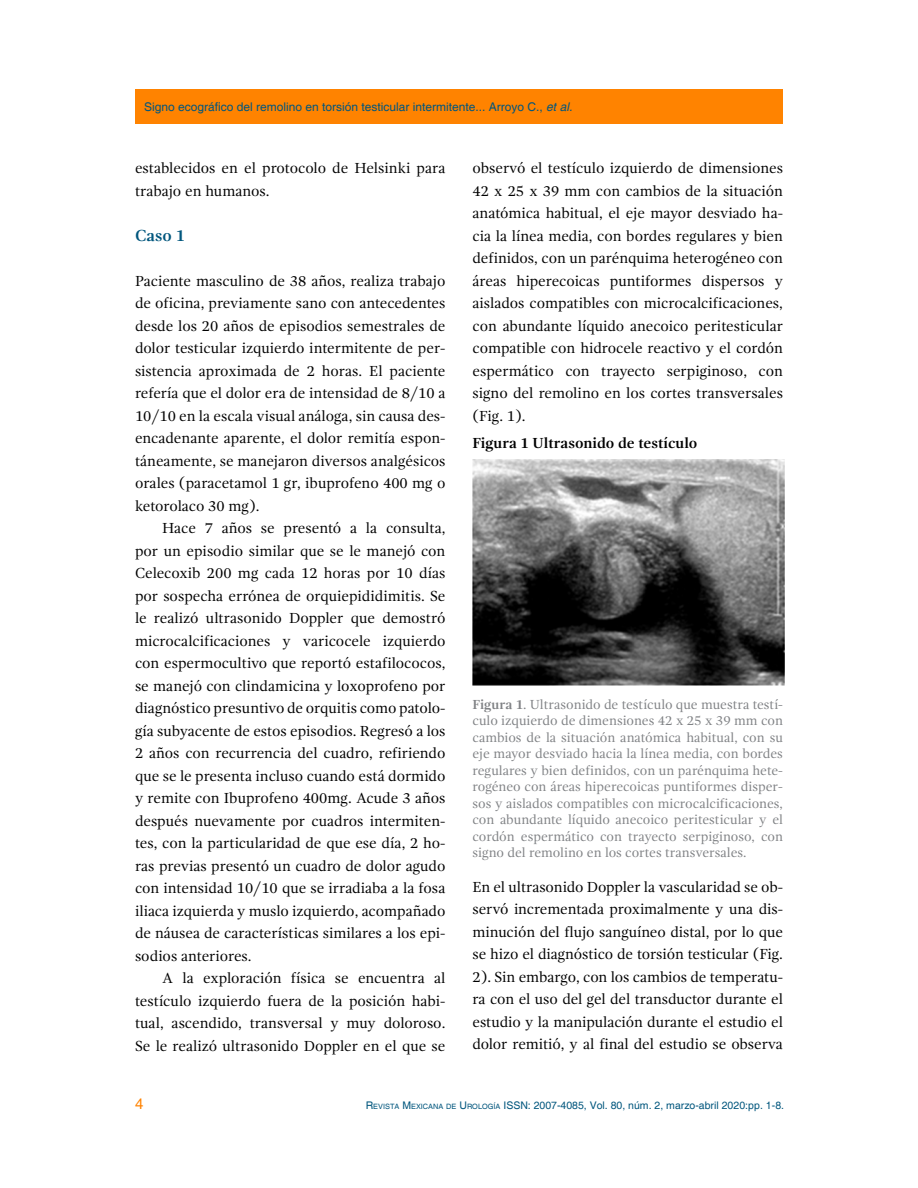
<style>
.page{position:relative;width:918px;height:1188px;background:#fff}
.page>*{position:absolute;margin:0;border:0;box-sizing:border-box;transform-origin:0 0}
.t1{font:700 16.5px "Gandhi Serif";color:#00567d}
.t2{font:15px/22.5px "Gandhi Serif";letter-spacing:-.005em;color:#000;text-align:justify}
.t3{font:700 15px "Gandhi Serif";color:#000}
.t4{font:15px "Helvetica";color:#ff8300}
.t5{font:13.5px/16.5px "Gandhi Serif";color:#808285;text-align:justify}
.t6{font:12px "Helvetica";color:#00567d}
.t7{font:10.5px "Helvetica";color:#00567d}
.s1{font-style:italic}
.s2{font-weight:700}
.s3{font-style:inherit}
.s4{font-size:7.35px}
</style>
<div class="page">
<div style="left:135px;top:89px;width:648px;height:34px;background:#ff8300"></div>
<img style="left:472px;top:460px;width:312px;height:226px">
<p class="t6" style="left:144px;top:99px;width:430px">Signo ecográfico del remolino en torsión testicular intermitente... Arroyo C., <span class="s1">et al.</span></p>
<p class="t2" style="left:135px;top:157px;width:312px">establecidos en el protocolo de Helsinki para trabajo en humanos.</p>
<p class="t1" style="left:135px;top:226px;width:52px">Caso 1</p>
<p class="t2" style="left:135px;top:270px;width:312px">Paciente masculino de 38 años, realiza trabajo de oficina, previamente sano con antecedentes desde los 20 años de episodios semestrales de dolor testicular izquierdo intermitente de per&shy;sistencia aproximada de 2 horas. El paciente refería que el dolor era de intensidad de 8/10 a 10/10 en la escala visual análoga, sin causa des&shy;encadenante aparente, el dolor remitía espon&shy;táneamente, se manejaron diversos analgésicos orales (paracetamol 1 gr, ibuprofeno 400 mg o ketorolaco 30 mg).</p>
<p class="t2" style="left:135px;top:517px;width:312px;text-indent:27px">Hace 7 años se presentó a la consulta, por un episodio similar que se le manejó con Celecoxib 200 mg cada 12 horas por 10 días por sospecha errónea de orquiepididimitis. Se le realizó ultrasonido Doppler que demostró microcalcificaciones y varicocele izquierdo con espermocultivo que reportó estafilococos, se manejó con clindamicina y loxoprofeno por diagnóstico presuntivo de orquitis como patolo&shy;gía subyacente de estos episodios. Regresó a los 2 años con recurrencia del cuadro, refiriendo que se le presenta incluso cuando está dormido y remite con Ibuprofeno 400mg. Acude 3 años después nuevamente por cuadros intermiten&shy;tes, con la particularidad de que ese día, 2 ho&shy;ras previas presentó un cuadro de dolor agudo con intensidad 10/10 que se irradiaba a la fosa iliaca izquierda y muslo izquierdo, acompañado de náusea de características similares a los epi&shy;sodios anteriores.</p>
<p class="t2" style="left:135px;top:967px;width:312px;text-indent:27px">A la exploración física se encuentra al testículo izquierdo fuera de la posición habi&shy;tual, ascendido, transversal y muy doloroso.<br>Se le realizó ultrasonido Doppler en el que se</p>
<p class="t2" style="left:472px;top:157px;width:312px">observó el testículo izquierdo de dimensiones 42 x 25 x 39 mm con cambios de la situación anatómica habitual, el eje mayor desviado ha&shy;cia la línea media, con bordes regulares y bien definidos, con un parénquima heterogéneo con áreas hiperecoicas puntiformes dispersos y aislados compatibles con microcalcificaciones, con abundante líquido anecoico peritesticular compatible con hidrocele reactivo y el cordón espermático con trayecto serpiginoso, con signo del remolino en los cortes transversales (Fig. 1).</p>
<p class="t3" style="left:472px;top:434px;width:226px">Figura 1 Ultrasonido de testículo</p>
<p class="t5" style="left:472px;top:696px;width:312px"><span class="s2">Figura 1</span>. Ultrasonido de testículo que muestra testí&shy;culo izquierdo de dimensiones 42 x 25 x 39 mm con cambios de la situación anatómica habitual, con su eje mayor desviado hacia la línea media, con bordes regulares y bien definidos, con un parénquima hete&shy;rogéneo con áreas hiperecoicas puntiformes disper&shy;sos y aislados compatibles con microcalcificaciones, con abundante líquido anecoico peritesticular y el cordón espermático con trayecto serpiginoso, con signo del remolino en los cortes transversales.</p>
<p class="t2" style="left:472px;top:876px;width:312px">En el ultrasonido Doppler la vascularidad se ob&shy;servó incrementada proximalmente y una dis&shy;minución del flujo sanguíneo distal, por lo que se hizo el diagnóstico de torsión testicular (Fig.<br>2). Sin embargo, con los cambios de temperatu&shy;ra con el uso del gel del transductor durante el estudio y la manipulación durante el estudio el dolor remitió, y al final del estudio se observa</p>
<p class="t4" style="left:135px;top:1095px;width:10px">4</p>
<p class="t7" style="left:366px;top:1099px;width:420px"><span class="s3">R</span><span class="s4">EVISTA</span> <span class="s3">M</span><span class="s4">EXICANA DE</span> <span class="s3">U</span><span class="s4">ROLOGÍA</span> ISSN: 2007-4085, Vol. 80, núm. 2, marzo-abril 2020:pp. 1-8.</p>
</div>
